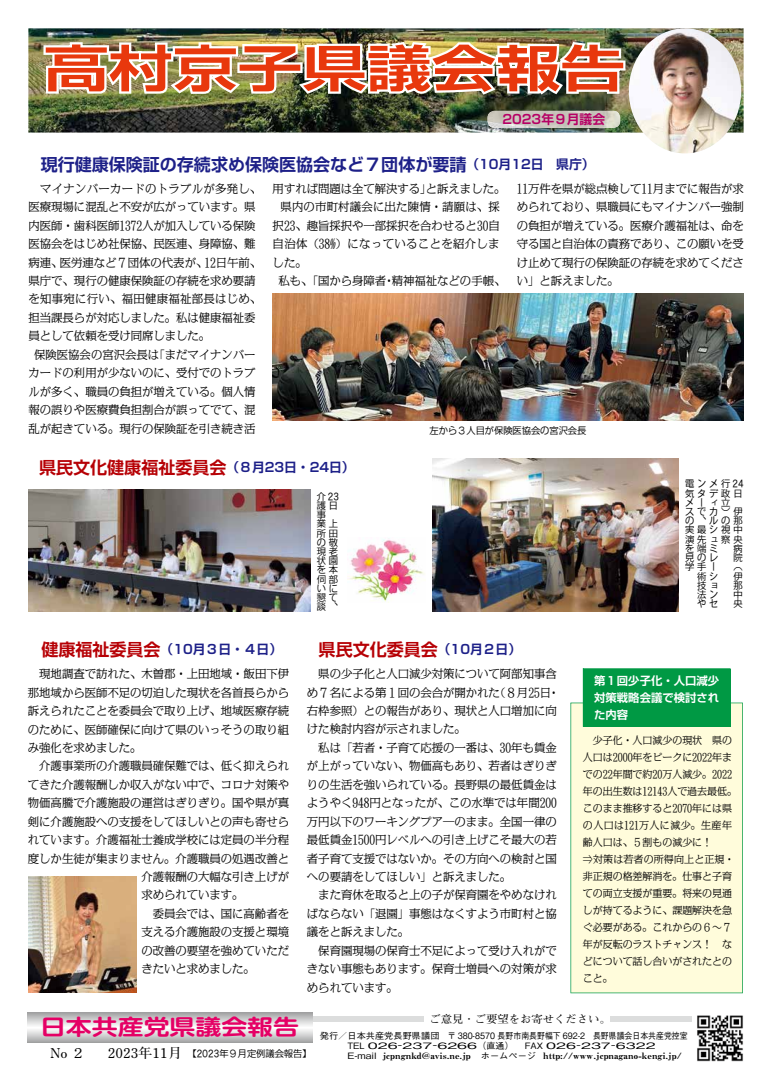
<style>
.page{position:relative;width:772px;height:1089px;background:#fff}
.page>*{position:absolute;margin:0;border:0;box-sizing:border-box;transform-origin:0 0}
.t1{font:700 49.6px "Shin Go Upr De";color:#e8380d;scale:1.3 1}
.t2{font:700 21.6px "Shin M Go Pro De";color:#e50065;scale:1.2 1}
.t3{font:700 17px "Shin Go Upr De";color:#1d2088}
.t4{font:700 17px "Shin Go Upr De";color:#b60005}
.t5{font:700 13.5px "Futo Min A101 Upr";color:#000;scale:1.05 1}
.t6{font:700 12.8px "Shin Go Upr De";color:#1d2088}
.t7{font:700 12.8px "Shin Go Upr De";color:#b60065}
.t8{font:300 11.3px/18.4px "M News MJ Upr";color:#000}
.t9{font:300 11.3px "M News MJ Upr";letter-spacing:.03em;color:#000}
.t10{font:700 11.3px/17px "Shin Go Upr De";color:#fff;text-align:justify}
.t11{font:300 11.3px "M News MJ Upr";letter-spacing:.035em;color:#000}
.t12{font:300 11.3px "M News MJ Upr";letter-spacing:.02em;color:#000}
.t13{font:700 10.8px "Futo Min A101 Upr";color:#000;scale:1.05 1}
.t14{font:300 9.9px/17px "M News MJ Upr";color:#000}
.t15{font:300 9.2px/9.2px "M News G Upr";color:#000}
.t16{font:500 8.8px "Gothic BBB Upr";color:#000;scale:1.05 1}
.t17{font:8.8px "Midashi Min Upr MA31";color:#000;scale:1.15 1}
.t18{font:500 8.8px "Gothic BBB Upr";color:#000;scale:.9 1}
.s1{font-family:"Gothic BBB Upr";font-weight:500}
</style>
<div class="page">
<img style="left:28px;top:28px;width:715px;height:105px">
<img style="left:29px;top:489px;width:281px;height:122px">
<img style="left:432px;top:458px;width:246px;height:153px">
<div style="left:609px;top:1016px;width:85px;height:6px;background:#dcdddd"></div>
<div style="left:288px;top:1016px;width:136px;height:6px;background:#dcdddd"></div>
<svg style="left:28px;top:1012px;width:284px;height:30px"></svg>
<img style="left:697px;top:1015px;width:46px;height:47px">
<svg style="left:692px;top:1016px;width:2px;height:6px"></svg>
<img style="left:347px;top:539px;width:77px;height:64px">
<img style="left:487px;top:111px;width:132px;height:17px">
<div style="left:570px;top:702px;width:172px;height:291px;background:#fffcdb"></div>
<div style="left:582px;top:668px;width:148px;height:58px;background:#094"></div>
<img style="left:628px;top:28px;width:112px;height:125px">
<img style="left:41px;top:39px;width:586px;height:59px">
<img style="left:272px;top:293px;width:471px;height:127px">
<img style="left:29px;top:876px;width:107px;height:116px">
<h1 class="t1" style="left:44px;top:27px;width:448px">高村京子県議会報告</h1>
<p class="t7" style="left:502px;top:109px;width:104px">2023年９月議会</p>
<h3 class="t3" style="left:41px;top:150px;width:427px">現行健康保険証の存続求め保険医協会など７団体が要請</h3>
<p class="t6" style="left:466px;top:154px;width:130px">（10月12日　県庁(</p>
<p class="t9" style="left:29px;top:183px;width:234px">　マイナンバーカードのトラブルが多発し、</p>
<p class="t8" style="left:29px;top:198px;width:228px">医療現場に混乱と不安が広がっています。県</p>
<p class="t8" style="left:29px;top:216px;width:228px">内医師・歯科医師1372人が加入している保険</p>
<p class="t8" style="left:29px;top:235px;width:228px">医協会をはじめ社保協、民医連、身障協、難</p>
<p class="t8" style="left:204px;top:253px;width:58px">12日午前、</p>
<p class="t8" style="left:60px;top:253px;width:149px">医労連など７団体の代表が、</p>
<p class="t8" style="left:29px;top:253px;width:36px">病連、</p>
<p class="t8" style="left:29px;top:271px;width:228px">県庁で、現行の健康保険証の存続を求め要請</p>
<p class="t9" style="left:29px;top:293px;width:234px">を知事宛に行い、福田健康福祉部長はじめ、</p>
<p class="t8" style="left:29px;top:308px;width:228px">担当課長らが対応しました。私は健康福祉委</p>
<p class="t8" style="left:29px;top:327px;width:183px">員として依頼を受け同席しました。</p>
<p class="t8" style="left:153px;top:345px;width:104px">「まだマイナンバー</p>
<p class="t8" style="left:29px;top:345px;width:228px;text-indent:6px">保険医協会の宮沢会長は<br>カードの利用が少ないのに、受付でのトラブルが多く、職員の負担が増えている。個人情報の誤りや医療費負担割合が誤ってでて、混乱が起きている。現行の保険証を引き続き活</p>
<p class="t8" style="left:272px;top:179px;width:160px">用すれば問題は全て解決する」</p>
<p class="t12" style="left:280px;top:201px;width:221px">県内の市町村議会に出た陳情・請願は、採</p>
<p class="t8" style="left:272px;top:216px;width:228px">択23、趣旨採択や一部採択を合わせると30自</p>
<p class="t11" style="left:272px;top:238px;width:228px">自治体（38%）になっていることを紹介しま</p>
<p class="t8" style="left:272px;top:253px;width:36px">した。</p>
<p class="t8" style="left:391px;top:271px;width:115px">精神福祉などの手帳、</p>
<p class="t8" style="left:425px;top:179px;width:81px">と訴えました。</p>
<p class="t8" style="left:278px;top:271px;width:109px">私も、「国から身障者</p>
<p class="t8" style="left:383px;top:271px;width:13px">・</p>
<p class="t8" style="left:516px;top:179px;width:228px;text-align:justify">11万件を県が総点検して11月までに報告が求められており、県職員にもマイナンバー強制の負担が増えている。医療介護福祉は、命を守る国と自治体の責務であり、この願いを受け止めて現行の保険証の存続を求めてください」と訴えました。</p>
<p class="t15" style="left:429px;top:425px;width:158px">左から３人目が保険医協会の宮沢会長</p>
<h3 class="t4" style="left:39px;top:453px;width:189px">県民文化健康福祉委員会</h3>
<p class="t6" style="left:226px;top:456px;width:130px">（８月23日・24日(</p>
<p class="t15" style="left:316px;top:491px;width:24px">介23</p>
<p class="t15" style="left:316px;top:495px;width:22px;line-height:18.4px">護日業上</p>
<p class="t15" style="left:316px;top:527px;width:23px;text-align:justify">所田の敬現老状園を本伺部いに懇て</p>
<p class="t15" style="left:316px;top:509px;width:10px">事</p>
<p class="t15" style="left:316px;top:601px;width:22px">談、</p>
<h3 class="t4" style="left:41px;top:635px;width:121px">健康福祉委員会</h3>
<p class="t8" style="left:28px;top:664px;width:262px">　現地調査で訪れた、木曽郡・上田地域・飯田下伊</p>
<p class="t8" style="left:28px;top:683px;width:262px">那地域から医師不足の切迫した現状を各首長らから</p>
<p class="t8" style="left:28px;top:701px;width:262px">訴えられたことを委員会で取り上げ、地域医療存続</p>
<p class="t8" style="left:28px;top:720px;width:262px">のために、医師確保に向けて県のいっそうの取り組</p>
<p class="t8" style="left:28px;top:738px;width:115px">み強化を求めました。</p>
<p class="t8" style="left:28px;top:757px;width:262px">　介護事業所の介護職員確保難では、低く抑えられ</p>
<p class="t8" style="left:28px;top:775px;width:262px">てきた介護報酬しか収入がない中で、コロナ対策や</p>
<p class="t8" style="left:28px;top:793px;width:262px">物価高騰で介護施設の運営はぎりぎり。国や県が真</p>
<p class="t8" style="left:28px;top:812px;width:262px">剣に介護施設への支援をしてほしいとの声も寄せら</p>
<p class="t8" style="left:28px;top:830px;width:262px">れています。介護福祉士養成学校には定員の半分程</p>
<p class="t8" style="left:28px;top:849px;width:262px">度しか生徒が集まりません。介護職員の処遇改善と</p>
<p class="t8" style="left:141px;top:867px;width:149px">介護報酬の大幅な引き上げが</p>
<p class="t8" style="left:141px;top:885px;width:104px">求められています。</p>
<p class="t8" style="left:141px;top:904px;width:149px">　委員会では、国に高齢者を</p>
<p class="t8" style="left:141px;top:922px;width:149px">支える介護施設の支援と環境</p>
<p class="t8" style="left:141px;top:941px;width:149px">の改善の要望を強めていただ</p>
<p class="t8" style="left:141px;top:959px;width:115px">きたいと求めました。</p>
<p class="t6" style="left:160px;top:639px;width:123px">（10月３日・４日）</p>
<h3 class="t4" style="left:318px;top:635px;width:121px">県民文化委員会</h3>
<p class="t6" style="left:437px;top:639px;width:85px">（10月２日(</p>
<p class="t8" style="left:307px;top:664px;width:254px;text-align:right">　県の少子化と人口減少対策について阿部知事含・</p>
<p class="t8" style="left:307px;top:683px;width:251px">め７名による第１回の会合が開かれた<br>右枠参照）との報告があり、現状と人口増加に向けた検討内容が示されました。<br>　私は「若者・子育て応援の一番は、30年も賃金が上がっていない、物価高もあり、若者はぎりぎりの生活を強いられている。長野県の最低賃金はようやく948円となったが、この水準では年間200万円以下のワーキングプア―のまま。全国一律の最低賃金1500円レベルへの引き上げこそ最大の若者子育て支援ではないか。その方向への検討と国への要請をしてほしい」と訴えました。<br>　また育休を取ると上の子が保育園をやめなければならない「退園」事態はなくすよう市町村と協議をと訴えました。<br>　保育園現場の保育士不足によって受け入れができない事態もあります。保育士増員への対策が求められています。</p>
<p class="t8" style="left:494px;top:683px;width:58px">（８月25日</p>
<p class="t15" style="left:720px;top:478px;width:24px">行24</p>
<p class="t15" style="left:684px;top:478px;width:33px">電ンメ気タ<br>メ</p>
<p class="t15" style="left:684px;top:543px;width:34px">を端ミ</p>
<p class="t15" style="left:684px;top:552px;width:34px">見のレ</p>
<p class="t15" style="left:684px;top:561px;width:31px">学手ー</p>
<p class="t15" style="left:696px;top:570px;width:22px">術シ</p>
<p class="t15" style="left:696px;top:580px;width:21px">技ョ</p>
<p class="t15" style="left:696px;top:589px;width:22px">法ン</p>
<p class="t15" style="left:696px;top:598px;width:22px">やセ</p>
<p class="t15" style="left:684px;top:483px;width:59px;line-height:18.4px;text-align:right">デ政日<br>スでカ）伊</p>
<p class="t15" style="left:684px;top:515px;width:59px;text-align:right">の、ルの那実最シ視中演先ュ察央病<br>院</p>
<p class="t15" style="left:696px;top:497px;width:7px">ー</p>
<p class="t15" style="left:708px;top:497px;width:22px">ィ立</p>
<p class="t15" style="left:732px;top:561px;width:10px">（</p>
<p class="t15" style="left:732px;top:570px;width:10px;text-align:justify">伊那中央</p>
<p class="t10" style="left:594px;top:671px;width:126px">第１回少子化・人口減少対策戦略会議で検討された内容</p>
<p class="t14" style="left:582px;top:731px;width:155px">　少子化・人口減少の現状　県の人口は2000年をピークに2022年までの22年間で約20万人減少。2022年の出生数は12143人で過去最低。このまま推移すると2070年には県の人口は121万人に減少。生産年齢人口は、５割もの減少に!<br>⇒対策は若者の所得向上と正規・非正規の格差解消を。仕事と子育ての両立支援が重要。将来の見通しが持てるように、課題解決を急ぐ必要がある。これからの６~７年が反転のラストチャンス！　などについて話し合いがされたとのこと。</p>
<h2 class="t2" style="left:40px;top:1009px;width:217px">日本共産党県議会報告</h2>
<p class="t15" style="left:187px;top:1047px;width:125px">【2023年９月定例議会報告【</p>
<p class="t5" style="left:108px;top:1042px;width:72px">2023年11月</p>
<p class="t5" style="left:50px;top:1042px;width:35px">No２</p>
<p class="t13" style="left:429px;top:1010px;width:174px">ご意見・ご要望をお寄せください。</p>
<p class="t18" style="left:447px;top:1028px;width:268px">〒 380-8570 長野市南長野幅下 692-2　長野県議会日本共産党控室</p>
<p class="t16" style="left:319px;top:1028px;width:115px">発行／日本共産党長野県議団</p>
<p class="t16" style="left:319px;top:1038px;width:191px">　　　TEL 026-237-6266（直通）　</p>
<p class="t16" style="left:524px;top:1038px;width:126px">FAX 026-237-6322</p>
<p class="t17" style="left:382px;top:1049px;width:135px">jcpngnkd@avis.ne.jp　<span class="s1">ホームページ</span></p>
<p class="t17" style="left:542px;top:1049px;width:122px">http://www.jcpnagano-kengi.jp/</p>
<p class="t16" style="left:319px;top:1048px;width:55px">　　　E-mail</p>
</div>
